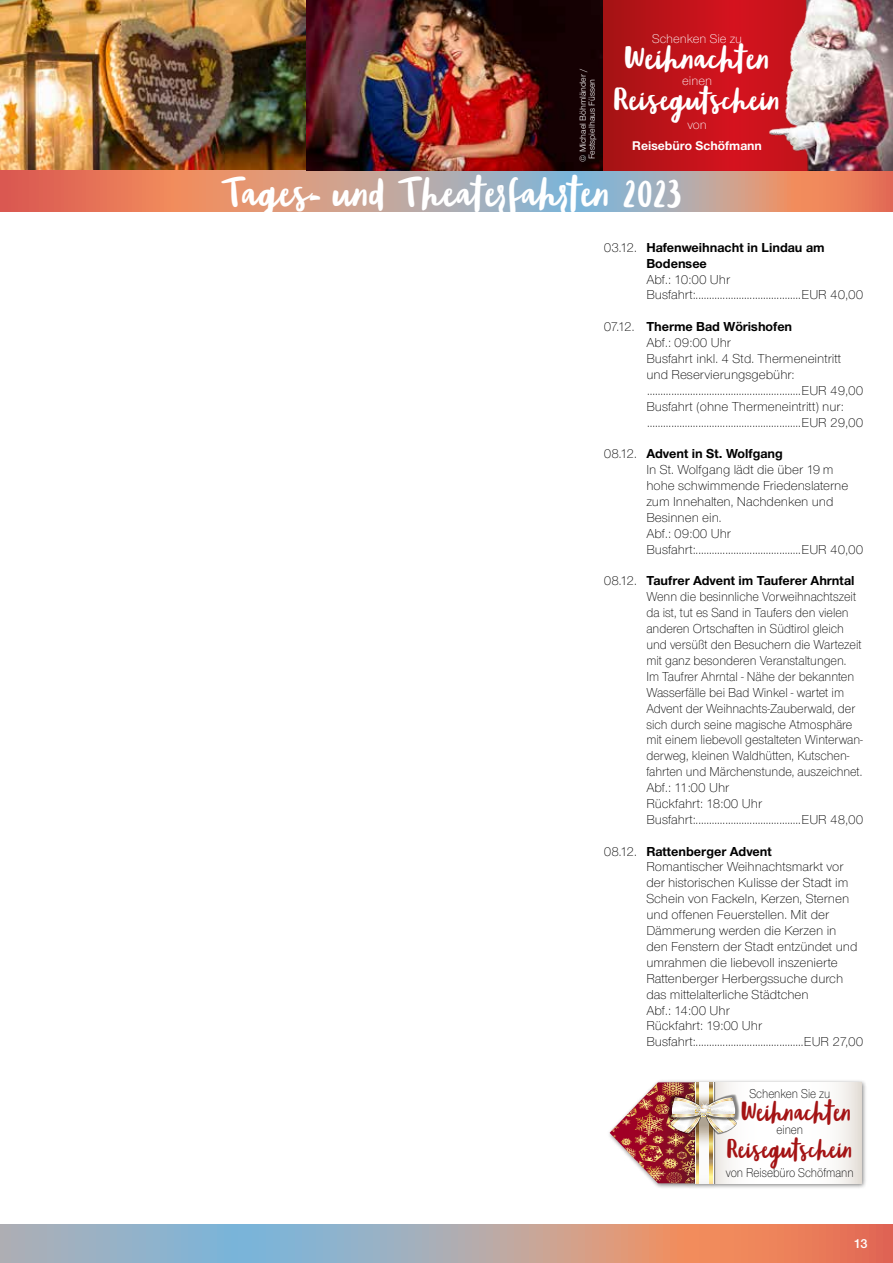
<style>
.page{position:relative;width:893px;height:1263px;background:#fff}
.page>*{position:absolute;margin:0;border:0;box-sizing:border-box;transform-origin:0 0}
.t1{font:33px "Blog Script W00";color:#fff}
.t2{font:27px "Blog Script W00";letter-spacing:-.01em;color:#fff}
.t3{font:25.5px "Blog Script W00";letter-spacing:-.01em;color:#fff}
.t4{font:22.8px "Blog Script W00";letter-spacing:-.01em;color:#a41314;scale:.9 1}
.t5{font:21.45px "Blog Script W00";letter-spacing:-.01em;color:#a41314;scale:.9 1}
.t6{font:300 13.5px/15.9px "Nimbus Sans Novus T";color:#000}
.t7{font:700 13.5px/15.9px "Nimbus Sans Novus T";color:#000}
.t8{font:600 13.5px "Nimbus Sans Novus T";color:#fff}
.t9{font:300 13.35px "Nimbus Sans Novus T";color:#000;scale:.88 1}
.t10{font:300 13.05px "Nimbus Sans Novus T";color:#fff}
.t11{font:700 13.05px "Nimbus Sans Novus T";color:#fff}
.t12{font:9px/9px "Nimbus Sans Novus T";color:#fff}
.s1{font-weight:300}
.s2{font-weight:700}
</style>
<div class="page">
<svg style="left:0;top:1225px;width:893px;height:38px;background:#b7a09e"></svg>
<svg style="left:0;top:170px;width:893px;height:41px;background:#c89487"></svg>
<div style="left:607px;top:1079px;width:260px;height:110px;background:#000;opacity:.5"></div>
<svg style="left:740px;top:1082px;width:121px;height:101px"></svg>
<img style="left:610px;top:1082px;width:130px;height:101px">
<img style="left:0;top:0;width:604px;height:170px">
<svg style="left:604px;top:0;width:159px;height:170px;background:#bf1219"></svg>
<img style="left:763px;top:0;width:130px;height:170px">
<p class="t12" style="left:578px;top:162px;width:95px;rotate:-90deg">© Michael Böhmländer /<br>Festspielhaus Füssen</p>
<p class="t10" style="left:652px;top:31px;width:92px">Schenken Sie zu</p>
<h2 class="t2" style="left:624px;top:43px;width:148px">Weihnachten</h2>
<p class="t10" style="left:682px;top:73px;width:31px">einen</p>
<h3 class="t3" style="left:613px;top:85px;width:169px">Reisegutschein</h3>
<p class="t10" style="left:687px;top:117px;width:21px">von</p>
<p class="t11" style="left:632px;top:137px;width:131px">Reisebüro Schöfmann</p>
<h1 class="t1" style="left:221px;top:174px;width:463px">Tages- und Theaterfahrten 2023</h1>
<p class="t7" style="left:646px;top:239px;width:180px;text-indent:-43px"><span class="s1">03.12.</span> Hafenweihnacht in Lindau am<br>Bodensee</p>
<p class="t6" style="left:646px;top:271px;width:218px">Abf.: 10:00 Uhr<br>Busfahrt:.......................................EUR 40,00</p>
<p class="t6" style="left:646px;top:319px;width:218px;text-indent:-43px">07.12. <span class="s2">Therme Bad Wörishofen<br></span>Abf.: 09:00 Uhr<br>Busfahrt inkl. 4 Std. Thermeneintritt und Reservierungsgebühr: .........................................................EUR 49,00<br>Busfahrt (ohne Thermeneintritt) nur: .........................................................EUR 29,00</p>
<p class="t6" style="left:646px;top:446px;width:218px;text-indent:-43px">08.12. <span class="s2">Advent in St. Wolfgang<br></span>In St. Wolfgang lädt die über 19 m hohe schwimmende Friedenslaterne zum Innehalten, Nachdenken und<br>Besinnen ein.<br>Abf.: 09:00 Uhr<br>Busfahrt:.......................................EUR 40,00</p>
<p class="t6" style="left:646px;top:573px;width:218px;text-indent:-43px">08.12. <span class="s2">Taufrer Advent im Tauferer Ahrntal </span>Wenn die besinnliche Vorweihnachtszeit da ist, tut es Sand in Taufers den vielen anderen Ortschaften in Südtirol gleich und versüßt den Besuchern die Wartezeit mit ganz besonderen Veranstaltungen.<br>Im Taufrer Ahrntal - Nähe der bekannten Wasserfälle bei Bad Winkel - wartet im Advent der Weihnachts-Zauberwald, der sich durch seine magische Atmosphäre mit einem liebevoll gestalteten Winterwan&shy;derweg, kleinen Waldhütten, Kutschen&shy;fahrten und Märchenstunde, auszeichnet.<br>Abf.: 11:00 Uhr<br>Rückfahrt: 18:00 Uhr Busfahrt:.......................................EUR 48,00</p>
<p class="t6" style="left:646px;top:843px;width:218px;text-indent:-43px">08.12. <span class="s2">Rattenberger Advent<br></span>Romantischer Weihnachtsmarkt vor der historischen Kulisse der Stadt im Schein von Fackeln, Kerzen, Sternen und offenen Feuerstellen. Mit der Dämmerung werden die Kerzen in<br>den Fenstern der Stadt entzündet und umrahmen die liebevoll inszenierte Rattenberger Herbergssuche durch das mittelalterliche Städtchen<br>Abf.: 14:00 Uhr<br>Rückfahrt: 19:00 Uhr Busfahrt:........................................EUR 27,00</p>
<p class="t9" style="left:749px;top:1085px;width:93px">Schenken Sie zu</p>
<h3 class="t4" style="left:740px;top:1099px;width:125px">Weihnachten</h3>
<p class="t9" style="left:776px;top:1122px;width:32px">einen</p>
<h3 class="t5" style="left:726px;top:1137px;width:143px">Reisegutschein</h3>
<p class="t9" style="left:726px;top:1165px;width:147px">von Reisebüro Schöfmann</p>
<p class="t8" style="left:854px;top:1236px;width:16px">13</p>
</div>
